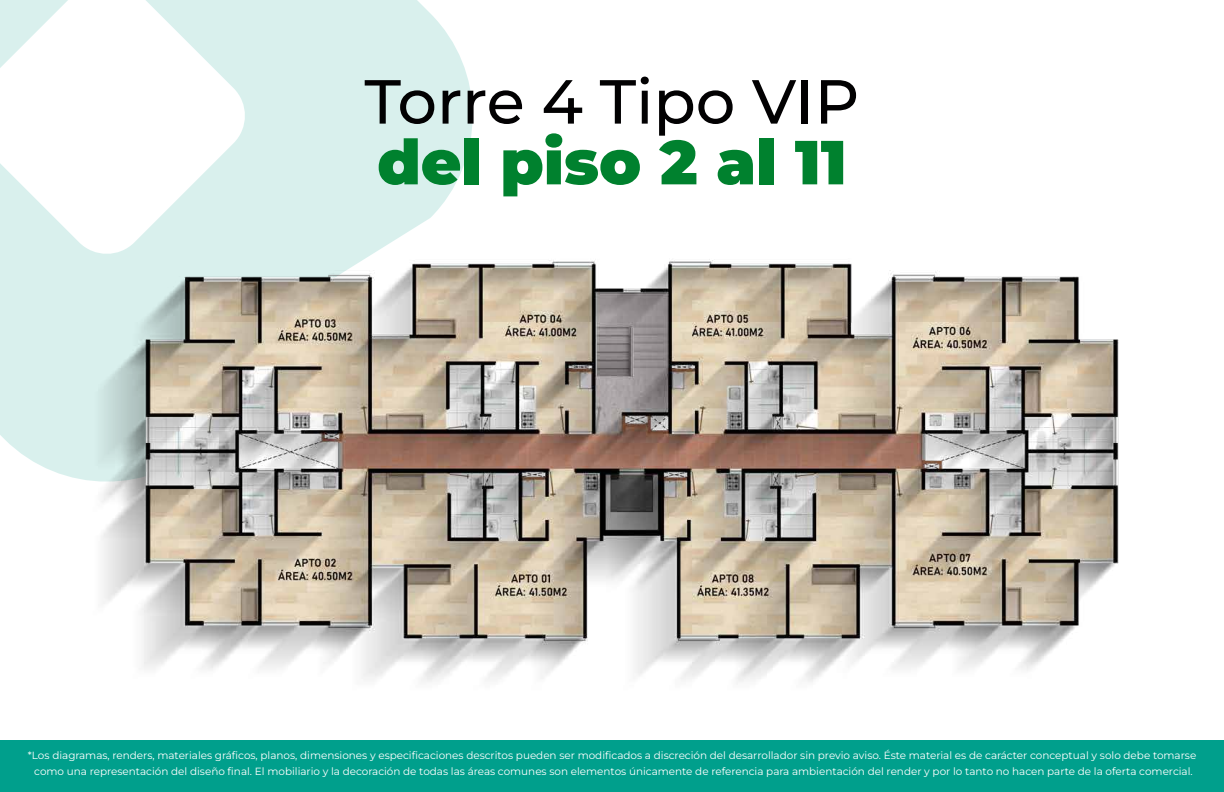
<style>
.page{position:relative;width:1224px;height:792px;background:#fff}
.page>*{position:absolute;margin:0;border:0;box-sizing:border-box;transform-origin:0 0}
.t1{font:500 62.1px "Montserrat";color:#020102}
.t2{font:900 62.1px "Montserrat";color:#00812e}
.t3{font:10.4px/16.4px "Montserrat";color:#fff;text-align:center}
</style>
<div class="page">
<svg style="left:0;top:0;width:473px;height:477px;fill:#d9f0ed"></svg>
<svg style="left:0;top:0;width:68px;height:68px"></svg>
<div style="left:0;top:740px;width:1224px;height:52px;background:#009f8c"></div>
<img style="left:70px;top:224px;width:1049px;height:460px">
<h1 class="t1" style="left:364px;top:60px;width:496px">Torre 4 Tipo VIP</h1>
<h1 class="t2" style="left:377px;top:121px;width:471px">del piso 2 al 11</h1>
<p class="t3" style="left:28px;top:746px;width:1170px">*Los diagramas, renders, materiales gráficos, planos, dimensiones y especificaciones descritos pueden ser modificados a discreción del desarrollador sin previo aviso. Éste material es de carácter conceptual y solo debe tomarse como una representación del diseño final. El mobiliario y la decoración de todas las áreas comunes son elementos únicamente de referencia para ambientación del render y por lo tanto no hacen parte de la oferta comercial.</p>
</div>
